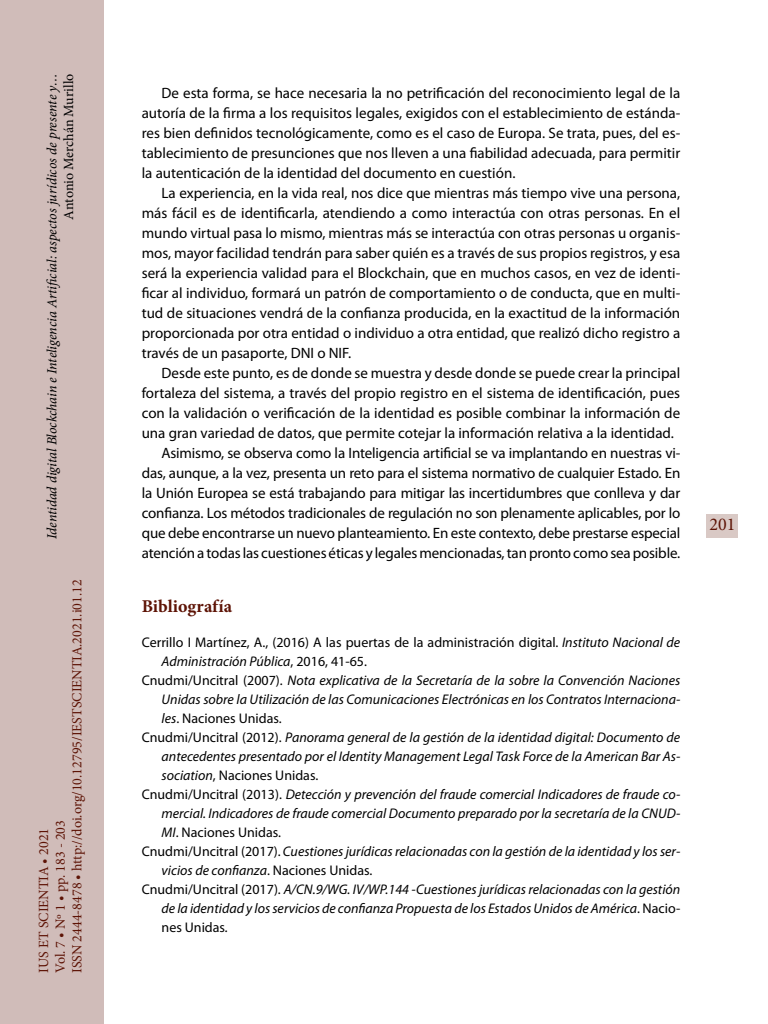
<style>
.page{position:relative;width:768px;height:1024px;background:#fff}
.page>*{position:absolute;margin:0;border:0;box-sizing:border-box;transform-origin:0 0}
._41_Enunciado_1_1{font:700 18px "Minion Pro";color:#5d1305}
.t1{font:18px "Minion Pro";color:#5d1305}
._00_bsc{font:15px/20px "Myriad Pro";color:#000;text-align:justify}
._80_bibliografía{font:italic 14px/19px "Myriad Pro";color:#000;text-align:justify}
._80_bibliografía-2{font:14px/19px "Myriad Pro";color:#000}
.t2{font:14px/16.8px "Minion Pro";color:#5d1305}
.t3{font:italic 14px "Minion Pro";letter-spacing:-.01em;color:#000}
.t4{font:14px "Minion Pro";letter-spacing:-.005em;color:#000}
.s1{font-style:italic}
.s2{font-style:normal}
</style>
<div class="page">
<div style="left:0;top:0;width:103px;height:1024px;background:#d0bcb9"></div>
<div style="left:707px;top:514px;width:31px;height:24px;background:#d9c9c5"></div>
<p class="t3" style="left:42px;top:539px;width:467px;rotate:-90deg">Identidad digital Blockchain e Inteligencia Artificial: aspectos jurídicos de presente y…</p>
<p class="t4" style="left:59px;top:220px;width:147px;rotate:-90deg">Antonio Merchán Murillo</p>
<p class="t2" style="left:35px;top:973px;width:395px;rotate:-90deg">IUS ET SCIENTIA • 2021<br>Vol. 7 • Nº 1 • pp. 183 - 203<br>ISSN 2444-8478 • http://doi.org/10.12795/IESTSCIENTIA.2021.i01.12</p>
<p class="_00_bsc" style="left:142px;top:83px;width:540px;text-indent:20px">De esta forma, se hace necesaria la no petrificación del reconocimiento legal de la autoría de la firma a los requisitos legales, exigidos con el establecimiento de estánda&shy;res bien definidos tecnológicamente, como es el caso de Europa. Se trata, pues, del es&shy;tablecimiento de presunciones que nos lleven a una fiabilidad adecuada, para permitir la autenticación de la identidad del documento en cuestión.</p>
<p class="_00_bsc" style="left:142px;top:183px;width:540px;text-indent:20px">La experiencia, en la vida real, nos dice que mientras más tiempo vive una persona, más fácil es de identificarla, atendiendo a como interactúa con otras personas. En el mundo virtual pasa lo mismo, mientras más se interactúa con otras personas u organis&shy;mos, mayor facilidad tendrán para saber quién es a través de sus propios registros, y esa será la experiencia validad para el Blockchain, que en muchos casos, en vez de identi&shy;ficar al individuo, formará un patrón de comportamiento o de conducta, que en multi&shy;tud de situaciones vendrá de la confianza producida, en la exactitud de la información proporcionada por otra entidad o individuo a otra entidad, que realizó dicho registro a través de un pasaporte, DNI o NIF.</p>
<p class="_00_bsc" style="left:142px;top:363px;width:540px;text-indent:20px">Desde este punto, es de donde se muestra y desde donde se puede crear la principal fortaleza del sistema, a través del propio registro en el sistema de identificación, pues con la validación o verificación de la identidad es posible combinar la información de una gran variedad de datos, que permite cotejar la información relativa a la identidad.</p>
<p class="_00_bsc" style="left:142px;top:443px;width:540px;text-indent:20px">Asimismo, se observa como la Inteligencia artificial se va implantando en nuestras vi&shy;das, aunque, a la vez, presenta un reto para el sistema normativo de cualquier Estado. En la Unión Europea se está trabajando para mitigar las incertidumbres que conlleva y dar confianza. Los métodos tradicionales de regulación no son plenamente aplicables, por lo que debe encontrarse un nuevo planteamiento. En este contexto, debe prestarse especial atención a todas las cuestiones éticas y legales mencionadas, tan pronto como sea posible.</p>
<p class="_41_Enunciado_1_1" style="left:142px;top:593px;width:92px">Bibliografía</p>
<p class="_80_bibliografía-2" style="left:162px;top:632px;width:520px;text-indent:-20px">Cerrillo I Martínez, A., (2016) A las puertas de la administración digital. <span class="s1">Instituto Nacional de<br>Administración Pública</span>, 2016, 41-65.</p>
<p class="_80_bibliografía" style="left:162px;top:670px;width:520px;text-indent:-20px"><span class="s2">Cnudmi/Uncitral (2007).</span> Nota explicativa de la Secretaría de la sobre la Convención Naciones Unidas sobre la Utilización de las Comunicaciones Electrónicas en los Contratos Internaciona&shy;les<span class="s2">. Naciones Unidas.</span></p>
<p class="_80_bibliografía" style="left:162px;top:727px;width:520px;text-indent:-20px"><span class="s2">Cnudmi/Uncitral (2012).</span> Panorama general de la gestión de la identidad digital: Documento de antecedentes presentado por el Identity Management Legal Task Force de la American Bar As&shy;sociation<span class="s2">, Naciones Unidas.</span></p>
<p class="_80_bibliografía" style="left:162px;top:784px;width:520px;text-indent:-20px"><span class="s2">Cnudmi/Uncitral (2013).</span> Detección y prevención del fraude comercial Indicadores de fraude co&shy;mercial. Indicadores de fraude comercial Documento preparado por la secretaría de la CNUD-MI<span class="s2">. Naciones Unidas.</span></p>
<p class="_80_bibliografía" style="left:162px;top:841px;width:520px;text-indent:-20px"><span class="s2">Cnudmi/Uncitral (2017).</span> Cuestiones jurídicas relacionadas con la gestión de la identidad y los ser&shy;vicios de confianza<span class="s2">. Naciones Unidas.</span></p>
<p class="_80_bibliografía" style="left:162px;top:879px;width:520px;text-indent:-20px"><span class="s2">Cnudmi/Uncitral (2017).</span> A/CN.9/WG. IV/WP.144 -Cuestiones jurídicas relacionadas con la gestión de la identidad y los servicios de confianza Propuesta de los Estados Unidos de América<span class="s2">. Nacio&shy;nes Unidas</span>.</p>
<p class="t1" style="left:709px;top:512px;width:27px">201</p>
</div>
